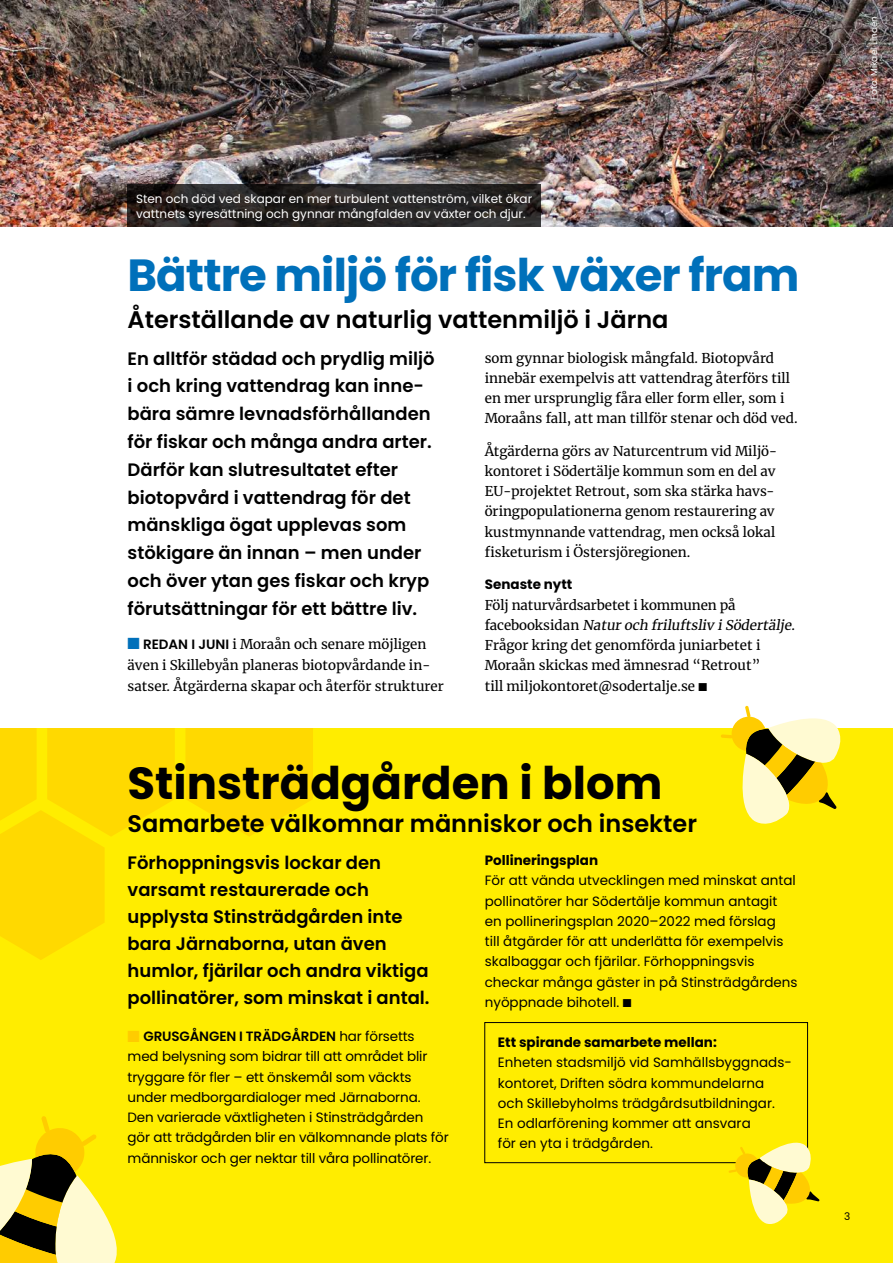
<style>
.page{position:relative;width:893px;height:1263px;background:#fff}
.page>*{position:absolute;margin:0;border:0;box-sizing:border-box;transform-origin:0 0}
.t1{font:700 45px "Poppins Latin";letter-spacing:-.02em;color:#0070ba}
.t2{font:700 45px "Poppins Latin";color:#000}
.t3{font:600 24px "Poppins Latin";color:#000}
.t4{font:600 18px/27.8px "Poppins Latin";color:#000}
.t5{font:13.5px/20.2px "Poppins Latin";color:#000}
.t6{font:13.5px/20.2px "Merriweather";color:#000}
.t7{font:700 13.5px "Poppins Latin";color:#000}
.t8{font:12px/15px "Poppins Latin";color:#fff}
.t9{font:10.5px "Poppins Latin";color:#000}
.t10{font:9px "Poppins Latin";color:#fff}
.s1{color:#0070ba}
.s2{font-family:"Poppins Latin";font-weight:600}
.s3{font-style:italic}
.s4{color:#fc0}
.s5{font-weight:600}
</style>
<div class="page">
<div style="left:0;top:729px;width:893px;height:534px;background:#ffed00"></div>
<svg style="left:185px;top:729px;width:128px;height:107px"></svg>
<svg style="left:0;top:729px;width:175px;height:231px"></svg>
<img style="left:0;top:0;width:893px;height:226px">
<svg style="left:128px;top:184px;width:413px;height:42px;background:#262322"></svg>
<svg style="left:0;top:1116px;width:117px;height:147px"></svg>
<svg style="left:721px;top:706px;width:126px;height:118px"></svg>
<div style="left:484px;top:1022px;width:324px;height:141px;border:1px solid #000"></div>
<svg style="left:728px;top:1136px;width:91px;height:88px"></svg>
<p class="t8" style="left:136px;top:191px;width:398px">Sten och död ved skapar en mer turbulent vattenström, vilket ökar vattnets syresättning och gynnar mångfalden av växter och djur.</p>
<h1 class="t1" style="left:128px;top:245px;width:673px">Bättre miljö för fisk växer fram</h1>
<h2 class="t3" style="left:128px;top:304px;width:542px">Återställande av naturlig vattenmiljö i Järna</h2>
<p class="t4" style="left:128px;top:344px;width:309px">En alltför städad och prydlig miljö i och kring vattendrag kan inne&shy;bära sämre levnadsförhållanden för fiskar och många andra arter.<br>Därför kan slutresultatet efter biotopvård i vattendrag för det mänskliga ögat upplevas som stökigare än innan – men under och över ytan ges fiskar och kryp förutsättningar för ett bättre liv.</p>
<p class="t6" style="left:128px;top:632px;width:318px;line-height:21px"><span class="s1">■</span> <span class="s2">REDAN I JUNI</span> i Moraån och senare möjligen även i Skillebyån planeras biotopvårdande in&shy;satser. Åtgärderna skapar och återför strukturer</p>
<p class="t6" style="left:485px;top:346px;width:314px">som gynnar biologisk mångfald. Biotopvård innebär exempelvis att vattendrag återförs till en mer ursprunglig fåra eller form eller, som i Moraåns fall, att man tillför stenar och död ved.</p>
<p class="t6" style="left:485px;top:439px;width:294px">Åtgärderna görs av Naturcentrum vid Miljö&shy;kontoret i Södertälje kommun som en del av EU- projektet Retrout, som ska stärka havs&shy;öringpopulationerna genom restaurering av kustmynnande vattendrag, men också lokal fisketurism i Östersjöregionen.</p>
<p class="t7" style="left:485px;top:575px;width:89px">Senaste nytt</p>
<p class="t6" style="left:485px;top:593px;width:312px">Följ naturvårdsarbetet i kommunen på<br>fa c e b o o k s i d a n <span class="s3">Natur och friluftsliv iSödertälje</span>.<br>Frågor kring det genomförda juniarbetet i Moraån skickas med ämnesrad “Retrout”<br>till miljokontoret@sodertalje.se ■</p>
<h1 class="t2" style="left:128px;top:754px;width:536px">Stinsträdgården i blom</h1>
<h2 class="t3" style="left:128px;top:808px;width:571px">Samarbete välkomnar människor och insekter</h2>
<h3 class="t4" style="left:128px;top:849px;width:304px;line-height:27px">Förhoppningsvis lockar den varsamt restaurerade och upplysta Stinsträdgården inte bara Järnaborna, utan även humlor, fjärilar och andra viktiga pollinatörer, som minskat i antal.</h3>
<p class="t5" style="left:128px;top:1026px;width:323px"><span class="s4">■</span> <span class="s5">GRUSGÅNGEN I TRÄDGÅRDEN</span> har försetts med belysning som bidrar till att området blir tryggare för fler – ett önskemål som väckts under medborgardialoger med Järnaborna.<br>Den varierade växtligheten i Stinsträdgården gör att trädgården blir en välkomnande plats för människor och ger nektar till våra pollinatörer.</p>
<p class="t7" style="left:485px;top:851px;width:115px">Pollineringsplan</p>
<p class="t5" style="left:485px;top:870px;width:314px">För att vända utvecklingen med minskat antal pollinatörer har Södertälje kommun antagit en pollineringsplan 2020–2022 med förslag<br>till åtgärder för att underlätta för exempelvis skalbaggar och fjärilar. Förhoppningsvis checkar många gäster in på Stinsträdgårdens nyöppnade bihotell. ■</p>
<p class="t7" style="left:498px;top:1033px;width:220px">Ett spirande samarbete mellan:</p>
<p class="t5" style="left:498px;top:1052px;width:295px">Enheten stadsmiljö vid Samhällsbyggnads&shy;kontoret, Driften södra kommundelarna och Skillebyholms trädgårdsutbildningar.<br>En odlarförening kommer att ansvara<br>för en yta i trädgården.</p>
<p class="t10" style="left:868px;top:100px;width:85px;rotate:-90deg">Foto: Mikael Lindén</p>
<p class="t9" style="left:844px;top:1210px;width:8px">3</p>
</div>
